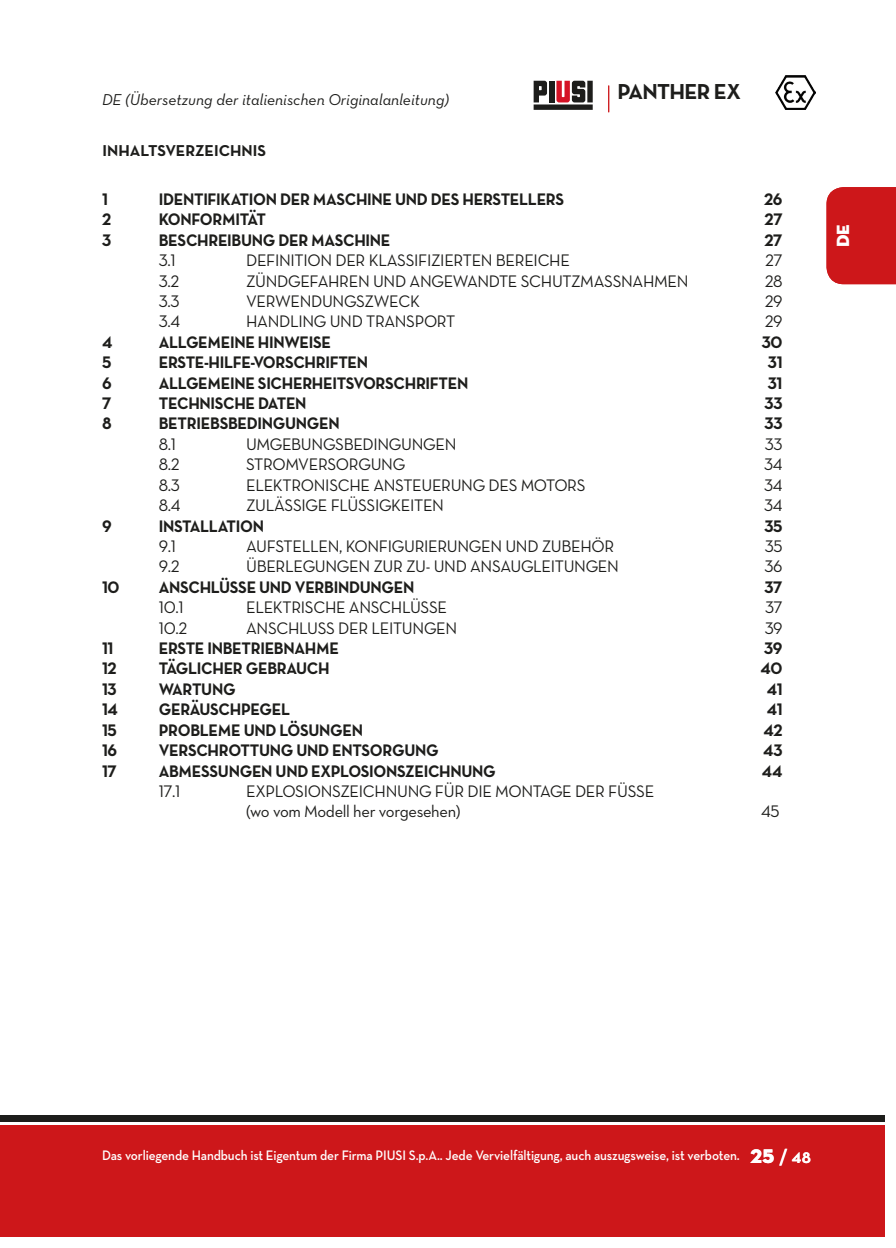
<style>
.page{position:relative;width:896px;height:1248px;background:#fff}
.page>*{position:absolute;margin:0;border:0;box-sizing:border-box;transform-origin:0 0}
.t1{font:22px "Neutraface Text Bold Alt";letter-spacing:-.03em;color:#1d1d1b}
.t2{font:18px "Neutraface Display Titling";color:#fff}
.corpo_del_testo_IT{font:17px/20.4px "Neutraface Text Book Alt";letter-spacing:-.02em;color:#1d1d1b}
.note_di_attenzione_IT{font:17px "Neutraface Text Bold Alt";letter-spacing:-.02em;color:#1d1d1b;scale:.95 1}
.t3{font:16px "Neutraface Text Book Italic Alt";color:#1d1d1b}
.TESTO_MAIUSCOLO_grassetto{font:16px "Neutraface Text Bold Alt";color:#1d1d1b}
.t4{font:600 14px "Neutraface Text";letter-spacing:-.01em;color:#fff;scale:.94 1}
.s1{font-family:"Neutraface Display Titling";font-weight:400;font-size:20px}
.s2{font-family:"Neutraface Display";font-weight:700;font-size:20px}
</style>
<div class="page">
<div style="left:0;top:1124px;width:884px;height:112px;background:#cd171a"></div>
<div style="left:0;top:1115px;width:884px;height:6px;background:#1d1d1b"></div>
<img style="left:775px;top:75px;width:40px;height:34px">
<svg style="left:533px;top:81px;width:60px;height:29px"></svg>
<div style="left:549px;top:81px;width:5px;height:21px;background:#1d1d1b"></div>
<svg style="left:608px;top:86px;width:1px;height:26px"></svg>
<div style="left:826px;top:187px;width:70px;height:97px;background:#cd171a"></div>
<p class="t3" style="left:102px;top:89px;width:348px">DE (Übersetzung der italienischen Originalanleitung)</p>
<p class="t1" style="left:617px;top:78px;width:125px">PANTHER EX</p>
<p class="TESTO_MAIUSCOLO_grassetto" style="left:103px;top:140px;width:165px">INHALTSVERZEICHNIS</p>
<p class="note_di_attenzione_IT" style="left:102px;top:188px;width:8px">1</p>
<p class="note_di_attenzione_IT" style="left:159px;top:188px;width:428px">IDENTIFIKATION DER MASCHINE UND DES HERSTELLERS</p>
<p class="note_di_attenzione_IT" style="left:764px;top:188px;width:21px">26</p>
<p class="note_di_attenzione_IT" style="left:102px;top:209px;width:11px">2</p>
<p class="note_di_attenzione_IT" style="left:159px;top:209px;width:114px">KONFORMITÄT</p>
<p class="note_di_attenzione_IT" style="left:764px;top:209px;width:20px">27</p>
<p class="note_di_attenzione_IT" style="left:102px;top:229px;width:11px">3</p>
<p class="note_di_attenzione_IT" style="left:159px;top:229px;width:245px">BESCHREIBUNG DER MASCHINE</p>
<p class="note_di_attenzione_IT" style="left:764px;top:229px;width:20px">27</p>
<p class="corpo_del_testo_IT" style="left:159px;top:250px;width:18px">3.1</p>
<p class="corpo_del_testo_IT" style="left:246px;top:250px;width:325px">DEFINITION DER KLASSIFIZIERTEN BEREICHE</p>
<p class="corpo_del_testo_IT" style="left:765px;top:250px;width:19px">27</p>
<p class="corpo_del_testo_IT" style="left:159px;top:270px;width:22px">3.2</p>
<p class="corpo_del_testo_IT" style="left:246px;top:270px;width:444px">ZÜNDGEFAHREN UND ANGEWANDTE SCHUTZMASSNAHMEN</p>
<p class="corpo_del_testo_IT" style="left:765px;top:270px;width:19px">28</p>
<p class="corpo_del_testo_IT" style="left:159px;top:291px;width:22px">3.3</p>
<p class="corpo_del_testo_IT" style="left:246px;top:291px;width:175px">VERWENDUNGSZWECK</p>
<p class="corpo_del_testo_IT" style="left:764px;top:291px;width:19px">29</p>
<p class="corpo_del_testo_IT" style="left:159px;top:311px;width:23px">3.4</p>
<p class="corpo_del_testo_IT" style="left:246px;top:311px;width:211px">HANDLING UND TRANSPORT</p>
<p class="corpo_del_testo_IT" style="left:764px;top:311px;width:19px">29</p>
<p class="note_di_attenzione_IT" style="left:102px;top:331px;width:13px">4</p>
<p class="note_di_attenzione_IT" style="left:159px;top:331px;width:183px">ALLGEMEINE HINWEISE</p>
<p class="note_di_attenzione_IT" style="left:762px;top:331px;width:23px">30</p>
<p class="note_di_attenzione_IT" style="left:102px;top:351px;width:11px">5</p>
<p class="note_di_attenzione_IT" style="left:159px;top:351px;width:222px">ERSTE-HILFE-VORSCHRIFTEN</p>
<p class="note_di_attenzione_IT" style="left:768px;top:351px;width:17px">31</p>
<p class="note_di_attenzione_IT" style="left:102px;top:372px;width:12px">6</p>
<p class="note_di_attenzione_IT" style="left:159px;top:372px;width:327px">ALLGEMEINE SICHERHEITSVORSCHRIFTEN</p>
<p class="note_di_attenzione_IT" style="left:768px;top:372px;width:17px">31</p>
<p class="note_di_attenzione_IT" style="left:102px;top:392px;width:11px">7</p>
<p class="note_di_attenzione_IT" style="left:159px;top:392px;width:157px">TECHNISCHE DATEN</p>
<p class="note_di_attenzione_IT" style="left:764px;top:392px;width:20px">33</p>
<p class="note_di_attenzione_IT" style="left:102px;top:413px;width:12px">8</p>
<p class="note_di_attenzione_IT" style="left:159px;top:413px;width:192px">BETRIEBSBEDINGUNGEN</p>
<p class="note_di_attenzione_IT" style="left:764px;top:413px;width:20px">33</p>
<p class="corpo_del_testo_IT" style="left:159px;top:433px;width:19px">8.1</p>
<p class="corpo_del_testo_IT" style="left:246px;top:433px;width:212px">UMGEBUNGSBEDINGUNGEN</p>
<p class="corpo_del_testo_IT" style="left:765px;top:433px;width:19px">33</p>
<p class="corpo_del_testo_IT" style="left:159px;top:454px;width:22px">8.2</p>
<p class="corpo_del_testo_IT" style="left:246px;top:454px;width:161px">STROMVERSORGUNG</p>
<p class="corpo_del_testo_IT" style="left:764px;top:454px;width:20px">34</p>
<p class="corpo_del_testo_IT" style="left:159px;top:474px;width:23px">8.3</p>
<p class="corpo_del_testo_IT" style="left:246px;top:474px;width:341px">ELEKTRONISCHE ANSTEUERUNG DES MOTORS</p>
<p class="corpo_del_testo_IT" style="left:764px;top:474px;width:20px">34</p>
<p class="corpo_del_testo_IT" style="left:159px;top:495px;width:23px">8.4</p>
<p class="corpo_del_testo_IT" style="left:246px;top:495px;width:199px">ZULÄSSIGE FLÜSSIGKEITEN</p>
<p class="corpo_del_testo_IT" style="left:764px;top:495px;width:20px">34</p>
<p class="note_di_attenzione_IT" style="left:102px;top:515px;width:12px">9</p>
<p class="note_di_attenzione_IT" style="left:159px;top:515px;width:112px">INSTALLATION</p>
<p class="note_di_attenzione_IT" style="left:764px;top:515px;width:21px">35</p>
<p class="corpo_del_testo_IT" style="left:159px;top:535px;width:19px">9.1</p>
<p class="corpo_del_testo_IT" style="left:246px;top:535px;width:370px">AUFSTELLEN, KONFIGURIERUNGEN UND ZUBEHÖR</p>
<p class="corpo_del_testo_IT" style="left:765px;top:535px;width:19px">35</p>
<p class="corpo_del_testo_IT" style="left:159px;top:556px;width:22px">9.2</p>
<p class="corpo_del_testo_IT" style="left:246px;top:556px;width:374px">ÜBERLEGUNGEN ZUR ZU- UND ANSAUGLEITUNGEN</p>
<p class="corpo_del_testo_IT" style="left:764px;top:556px;width:20px">36</p>
<p class="note_di_attenzione_IT" style="left:102px;top:576px;width:20px">10</p>
<p class="note_di_attenzione_IT" style="left:159px;top:576px;width:271px">ANSCHLÜSSE UND VERBINDUNGEN</p>
<p class="note_di_attenzione_IT" style="left:764px;top:576px;width:21px">37</p>
<p class="corpo_del_testo_IT" style="left:159px;top:597px;width:26px">10.1</p>
<p class="corpo_del_testo_IT" style="left:246px;top:597px;width:202px">ELEKTRISCHE ANSCHLÜSSE</p>
<p class="corpo_del_testo_IT" style="left:765px;top:597px;width:19px">37</p>
<p class="corpo_del_testo_IT" style="left:159px;top:617px;width:30px">10.2</p>
<p class="corpo_del_testo_IT" style="left:246px;top:617px;width:213px">ANSCHLUSS DER LEITUNGEN</p>
<p class="corpo_del_testo_IT" style="left:765px;top:617px;width:19px">39</p>
<p class="note_di_attenzione_IT" style="left:102px;top:637px;width:14px">11</p>
<p class="note_di_attenzione_IT" style="left:159px;top:637px;width:191px">ERSTE INBETRIEBNAHME</p>
<p class="note_di_attenzione_IT" style="left:764px;top:637px;width:21px">39</p>
<p class="note_di_attenzione_IT" style="left:102px;top:657px;width:17px">12</p>
<p class="note_di_attenzione_IT" style="left:159px;top:657px;width:181px">TÄGLICHER GEBRAUCH</p>
<p class="note_di_attenzione_IT" style="left:760px;top:657px;width:25px">40</p>
<p class="note_di_attenzione_IT" style="left:102px;top:678px;width:17px">13</p>
<p class="note_di_attenzione_IT" style="left:159px;top:678px;width:82px">WARTUNG</p>
<p class="note_di_attenzione_IT" style="left:767px;top:678px;width:18px">41</p>
<p class="note_di_attenzione_IT" style="left:102px;top:698px;width:18px">14</p>
<p class="note_di_attenzione_IT" style="left:159px;top:698px;width:140px">GERÄUSCHPEGEL</p>
<p class="note_di_attenzione_IT" style="left:767px;top:698px;width:18px">41</p>
<p class="note_di_attenzione_IT" style="left:102px;top:719px;width:17px">15</p>
<p class="note_di_attenzione_IT" style="left:159px;top:719px;width:217px">PROBLEME UND LÖSUNGEN</p>
<p class="note_di_attenzione_IT" style="left:763px;top:719px;width:22px">42</p>
<p class="note_di_attenzione_IT" style="left:102px;top:739px;width:18px">16</p>
<p class="note_di_attenzione_IT" style="left:159px;top:739px;width:296px">VERSCHROTTUNG UND ENTSORGUNG</p>
<p class="note_di_attenzione_IT" style="left:763px;top:739px;width:22px">43</p>
<p class="note_di_attenzione_IT" style="left:102px;top:759px;width:17px">17</p>
<p class="note_di_attenzione_IT" style="left:159px;top:759px;width:356px">ABMESSUNGEN UND EXPLOSIONSZEICHNUNG</p>
<p class="note_di_attenzione_IT" style="left:762px;top:759px;width:23px">44</p>
<p class="corpo_del_testo_IT" style="left:159px;top:780px;width:23px">17.1</p>
<p class="corpo_del_testo_IT" style="left:246px;top:780px;width:410px">EXPLOSIONSZEICHNUNG FÜR DIE MONTAGE DER FÜSSE (wo vom Modell her vorgesehen)</p>
<p class="corpo_del_testo_IT" style="left:761px;top:801px;width:20px">45</p>
<p class="t2" style="left:832px;top:247px;width:24px;rotate:-90deg">DE</p>
<p class="t2" style="left:832px;top:247px;width:25px;rotate:-90deg">EN</p>
<p class="t4" style="left:102px;top:1146px;width:755px">Das vorliegende Handbuch ist Eigentum der Firma PIUSI S.p.A.. Jede Vervielfältigung, auch auszugsweise, ist verboten. <span class="s1">25</span> <span class="s2">/ 48</span></p>
</div>
